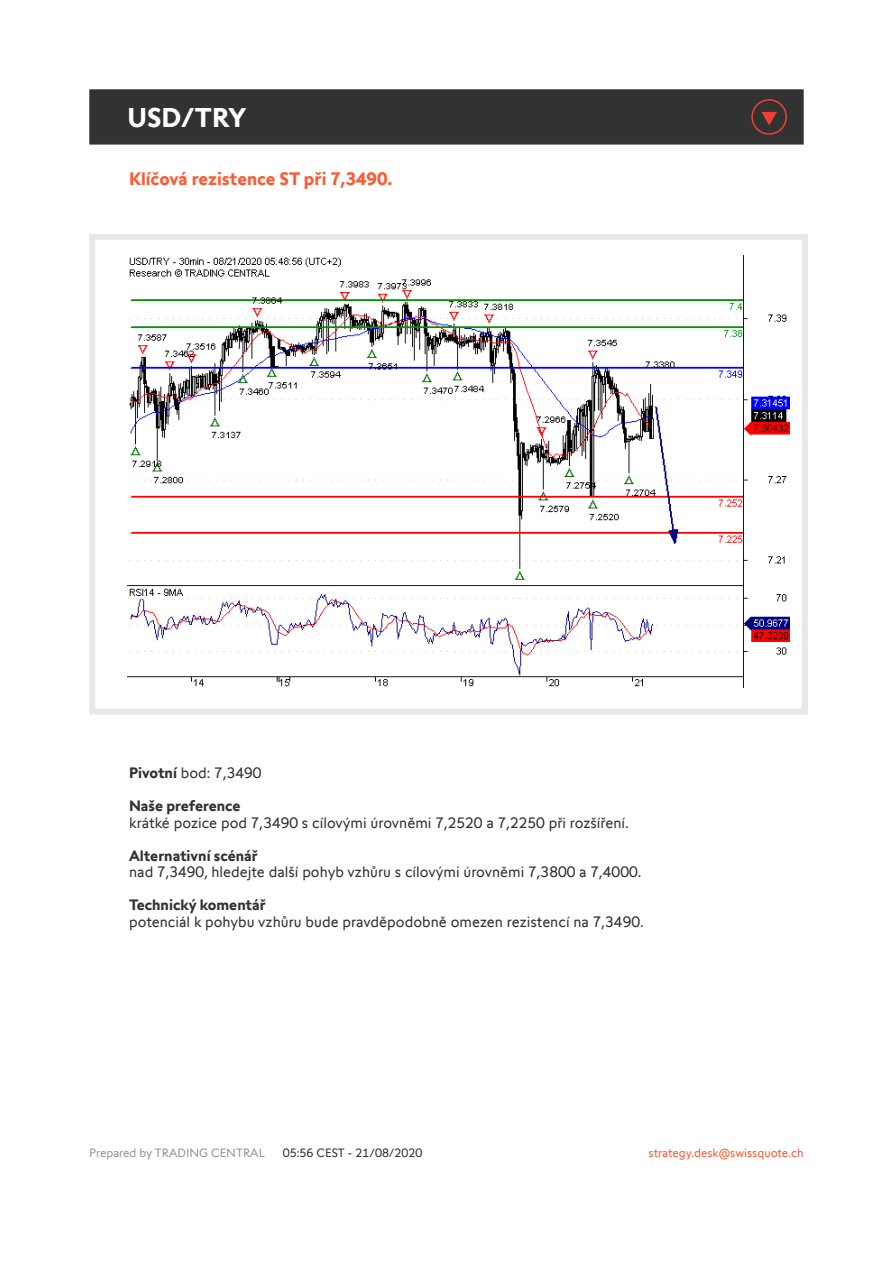
<style>
.page{position:relative;width:893px;height:1263px;background:#fff}
.page>*{position:absolute;margin:0;border:0;box-sizing:border-box;transform-origin:0 0}
.t1{font:700 27px "Swissquote CT";color:#fff}
.t2{font:700 18px "Swissquote CT";color:#fa5b35}
.t3{font:15px "Swissquote CT";color:#323232}
.t4{font:700 15px "Swissquote CT";color:#323232}
.t5{font:12px "Swissquote CT";color:#fa5b35}
.t6{font:12px "Swissquote CT";color:#939598}
.t7{font:12px "Swissquote CT";color:#323232}
.s1{font-weight:700}
</style>
<div class="page">
<div style="left:89px;top:234px;width:719px;height:480px;border:6px solid #e9e8e7"></div>
<div style="left:89px;top:89px;width:715px;height:56px;background:#323232;border:2px solid #323232"></div>
<img style="left:128px;top:255px;width:661px;height:432px">
<svg style="left:751px;top:99px;width:36px;height:36px"></svg>
<h1 class="t1" style="left:128px;top:101px;width:120px">USD/TRY</h1>
<p class="t2" style="left:129px;top:168px;width:265px">Klíčová rezistence ST při 7,3490.</p>
<p class="t3" style="left:129px;top:764px;width:134px"><span class="s1">Pivotní</span> bod: 7,3490</p>
<p class="t4" style="left:129px;top:797px;width:113px">Naše preference</p>
<p class="t3" style="left:129px;top:814px;width:501px">krátké pozice pod 7,3490 s cílovými úrovněmi 7,2520 a 7,2250 při rozšíření.</p>
<p class="t4" style="left:129px;top:846px;width:130px">Alternativní scénář</p>
<p class="t3" style="left:129px;top:863px;width:514px">nad 7,3490, hledejte další pohyb vzhůru s cílovými úrovněmi 7,3800 a 7,4000.</p>
<p class="t4" style="left:129px;top:896px;width:138px">Technický komentář</p>
<p class="t3" style="left:129px;top:913px;width:516px">potenciál k pohybu vzhůru bude pravděpodobně omezen rezistencí na 7,3490.</p>
<p class="t6" style="left:89px;top:1145px;width:177px">Prepared by TRADING CENTRAL</p>
<p class="t7" style="left:283px;top:1145px;width:141px">05:56 CEST - 21/08/2020</p>
<p class="t5" style="left:649px;top:1145px;width:157px">strategy.desk@swissquote.ch</p>
</div>
